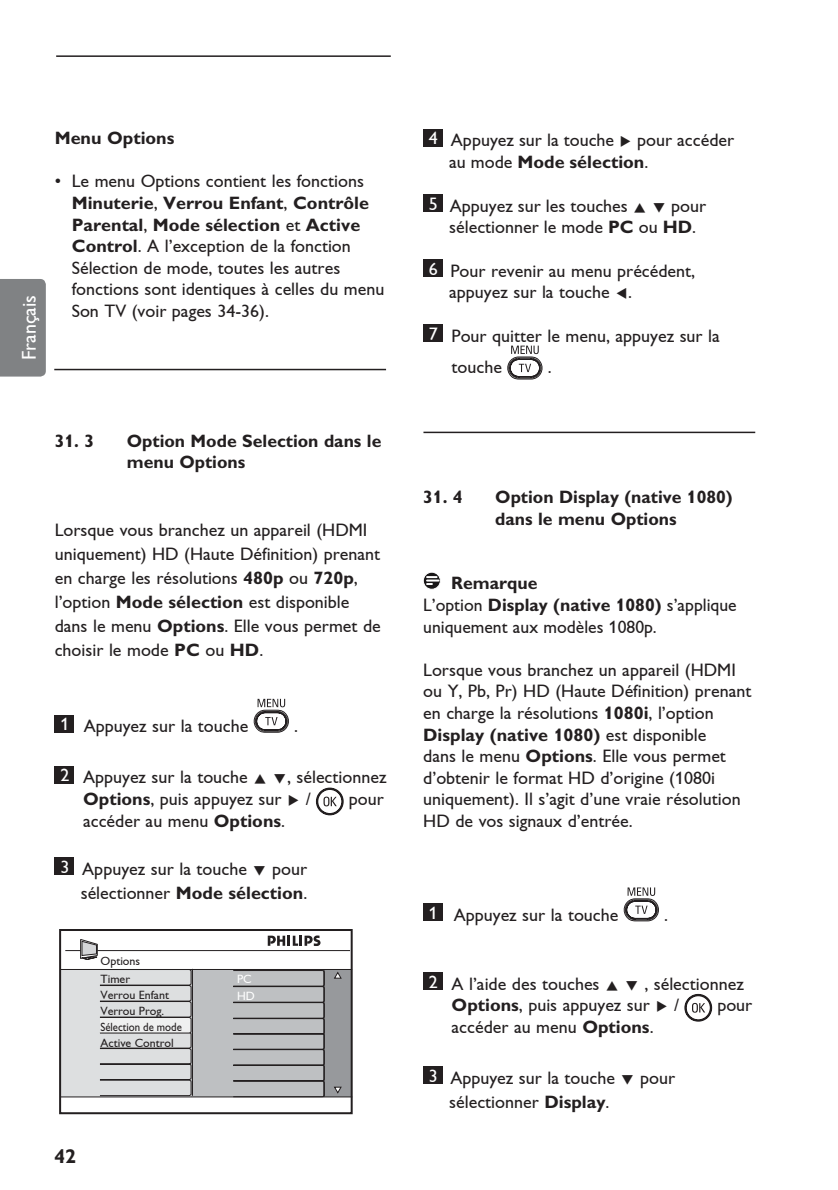
<style>
.page{position:relative;width:838px;height:1190px;background:#fff}
.page>*{position:absolute;margin:0;border:0;box-sizing:border-box;transform-origin:0 0}
.t1{font:20px "Gill Alt One";color:#fff}
.t2{font:700 20px "Gill Alt One";color:#231f20}
.t3{font:18px/21.6px "Gill Alt One";color:#231f20}
.t4{font:700 18px/21.6px "Gill Alt One";color:#231f20}
.t5{font:12px/18px "Gill Alt One";color:#231f20}
.t6{font:12px "Gill Sans CE";color:#231f20;scale:.9 1}
.t7{font:12px/16.6px "Gill Alt One";color:#fff}
.s1{font-weight:700}
.s2{color:#fff}
.s3{font-family:"Philips DFU"}
.s4{font-family:"Gill Alt One"}
</style>
<div class="page">
<hr style="left:56px;top:55px;width:335px;height:2px;background:#231f20">
<div style="left:0;top:279px;width:46px;height:97px;background:#808284"></div>
<div style="left:55px;top:714px;width:19px;height:18px;background:#231f20"></div>
<svg style="left:253px;top:699px;width:36px;height:33px"></svg>
<div style="left:55px;top:765px;width:19px;height:18px;background:#231f20"></div>
<svg style="left:316px;top:787px;width:27px;height:28px"></svg>
<div style="left:55px;top:856px;width:19px;height:18px;background:#231f20"></div>
<hr style="left:54px;top:369px;width:332px;height:1px;background:#231f20">
<div style="left:423px;top:129px;width:19px;height:17px;background:#231f20"></div>
<div style="left:423px;top:194px;width:19px;height:18px;background:#231f20"></div>
<div style="left:423px;top:259px;width:19px;height:18px;background:#231f20"></div>
<div style="left:423px;top:324px;width:19px;height:18px;background:#231f20"></div>
<svg style="left:507px;top:345px;width:36px;height:34px"></svg>
<svg style="left:423px;top:572px;width:17px;height:17px"></svg>
<div style="left:423px;top:572px;width:17px;height:17px;border:1px solid #fff;border-radius:50%"></div>
<svg style="left:427px;top:576px;width:11px;height:9px"></svg>
<div style="left:423px;top:903px;width:19px;height:18px;background:#231f20"></div>
<svg style="left:623px;top:887px;width:36px;height:34px"></svg>
<div style="left:423px;top:971px;width:19px;height:18px;background:#231f20"></div>
<svg style="left:684px;top:994px;width:28px;height:27px"></svg>
<div style="left:423px;top:1066px;width:19px;height:18px;background:#231f20"></div>
<hr style="left:423px;top:431px;width:332px;height:2px;background:#231f20">
<div style="left:61px;top:970px;width:130px;height:126px;background:#dddfe0"></div>
<div style="left:323px;top:968px;width:28px;height:128px;background:#97999c"></div>
<div style="left:191px;top:969px;width:132px;height:127px;background:#bec0c2"></div>
<div style="left:59px;top:929px;width:294px;height:185px;border:2px solid #231f20"></div>
<hr style="left:65px;top:950px;width:285px;height:1px;background:#231f20">
<svg style="left:268px;top:935px;width:52px;height:11px"></svg>
<hr style="left:192px;top:968px;width:1px;height:127px;background:#231f20">
<svg style="left:334px;top:972px;width:8px;height:6px"></svg>
<svg style="left:334px;top:1086px;width:8px;height:7px"></svg>
<hr style="left:60px;top:969px;width:292px;height:1px;background:#231f20">
<hr style="left:60px;top:1096px;width:292px;height:1px;background:#231f20">
<svg style="left:80px;top:939px;width:18px;height:21px"></svg>
<svg style="left:232px;top:970px;width:93px;height:127px"></svg>
<svg style="left:99px;top:970px;width:93px;height:126px"></svg>
<p class="t1" style="left:18px;top:360px;width:67px;rotate:-90deg">Français</p>
<p class="t4" style="left:55px;top:129px;width:121px">Menu Options</p>
<p class="t3" style="left:72px;top:170px;width:314px;text-indent:-17px">• Le menu Options contient les fonctions <span class="s1">Minuterie</span>, <span class="s1">Verrou Enfant</span>, <span class="s1">Contrôle Parental</span>, <span class="s1">Mode sélection</span> et <span class="s1">Active Control</span>. A l’exception de la fonction Sélection de mode, toutes les autres fonctions sont identiques à celles du menu Son TV (voir pages 34-36).</p>
<p class="t4" style="left:55px;top:431px;width:41px">31. 3</p>
<p class="t4" style="left:127px;top:431px;width:256px">Option Mode Selection dans le menu Options</p>
<p class="t3" style="left:55px;top:517px;width:327px;line-height:24px">Lorsque vous branchez un appareil (HDMI uniquement) HD (Haute Définition) prenant en charge les résolutions <span class="s1">480p</span> ou <span class="s1">720p</span>, l’option <span class="s1">Mode sélection</span> est disponible dans le menu <span class="s1">Options</span>. Elle vous permet de choisir le mode <span class="s1">PC</span> ou <span class="s1">HD</span>.</p>
<p class="t3" style="left:60px;top:715px;width:189px"><span class="s2">1</span> Appuyez sur la touche</p>
<p class="t3" style="left:294px;top:715px;width:5px">.</p>
<p class="t3" style="left:83px;top:766px;width:305px;text-indent:-23px"><span class="s2">2</span> Appuyez sur la touche <span class="s3">Î ï</span>, sélectionnez<br><span class="s1">Options</span>, puis appuyez sur <span class="s3">Æ</span> /</p>
<p class="t3" style="left:349px;top:788px;width:37px">pour</p>
<p class="t3" style="left:83px;top:809px;width:203px">accéder au menu <span class="s1">Options</span>.</p>
<p class="t3" style="left:60px;top:856px;width:248px;line-height:24px;text-align:right"><span class="s2">3</span> Appuyez sur la touche <span class="s3">ï</span> pour sélectionner <span class="s1">Mode sélection</span>.</p>
<p class="t5" style="left:100px;top:951px;width:41px">Options<br>Timer</p>
<p class="t5" style="left:100px;top:986px;width:70px;line-height:16px">Verrou Enfant<br>Verrou Prog.</p>
<p class="t6" style="left:100px;top:1022px;width:92px">Sélection de mo<span class="s4">de</span></p>
<p class="t5" style="left:100px;top:1033px;width:75px">Active Control</p>
<p class="t7" style="left:237px;top:970px;width:19px">PC<br>HD</p>
<p class="t2" style="left:54px;top:1148px;width:24px">42</p>
<p class="t3" style="left:449px;top:130px;width:286px;text-indent:-20px"><span class="s2">4</span> Appuyez sur la touche <span class="s3">Æ</span> pour accéder au mode <span class="s1">Mode sélection</span>.</p>
<p class="t3" style="left:429px;top:195px;width:279px;text-align:center"><span class="s2">5</span> Appuyez sur les touches <span class="s3">Î ï</span> pour sélectionner le mode <span class="s1">PC</span> ou <span class="s1">HD</span>.</p>
<p class="t3" style="left:449px;top:260px;width:247px;text-indent:-20px"><span class="s2">6</span> Pour revenir au menu précédent, appuyez sur la touche <span class="s3">Í</span>.</p>
<p class="t3" style="left:451px;top:320px;width:270px;line-height:31.2px;text-indent:-23px"><span class="s2">7</span> Pour quitter le menu, appuyez sur la touche</p>
<p class="t3" style="left:548px;top:356px;width:5px">.</p>
<p class="t4" style="left:423px;top:488px;width:41px">31. 4</p>
<p class="t4" style="left:495px;top:488px;width:239px">Option Display (native 1080) dans le menu Options</p>
<p class="t3" style="left:423px;top:572px;width:315px;text-indent:28px"><span class="s1">Remarque<br></span>L’option <span class="s1">Display (native 1080)</span> s’applique uniquement aux modèles 1080p.</p>
<p class="t3" style="left:423px;top:659px;width:330px">Lorsque vous branchez un appareil (HDMI ou Y, Pb, Pr) HD (Haute Définition) prenant en charge la résolutions <span class="s1">1080i</span>, l’option <span class="s1">Display (native 1080)</span> est disponible<br>dans le menu <span class="s1">Options</span>. Elle vous permet d’obtenir le format HD d’origine (1080i uniquement). Il s’agit d’une vraie résolution HD de vos signaux d’entrée.</p>
<p class="t3" style="left:429px;top:904px;width:191px"><span class="s2">1</span> Appuyez sur la touche</p>
<p class="t3" style="left:664px;top:904px;width:5px">.</p>
<p class="t3" style="left:451px;top:972px;width:294px;text-indent:-23px"><span class="s2">2</span> A l’aide des touches <span class="s3">Î ï</span> , sélectionnez<br><span class="s1">Options</span>, puis appuyez sur <span class="s3">Æ</span> /</p>
<p class="t3" style="left:717px;top:994px;width:37px">pour</p>
<p class="t3" style="left:451px;top:1016px;width:203px">accéder au menu <span class="s1">Options</span>.</p>
<p class="t3" style="left:449px;top:1066px;width:227px;line-height:24px;text-indent:-20px"><span class="s2">3</span> Appuyez sur la touche <span class="s3">ï</span> pour sélectionner <span class="s1">Display</span>.</p>
</div>
